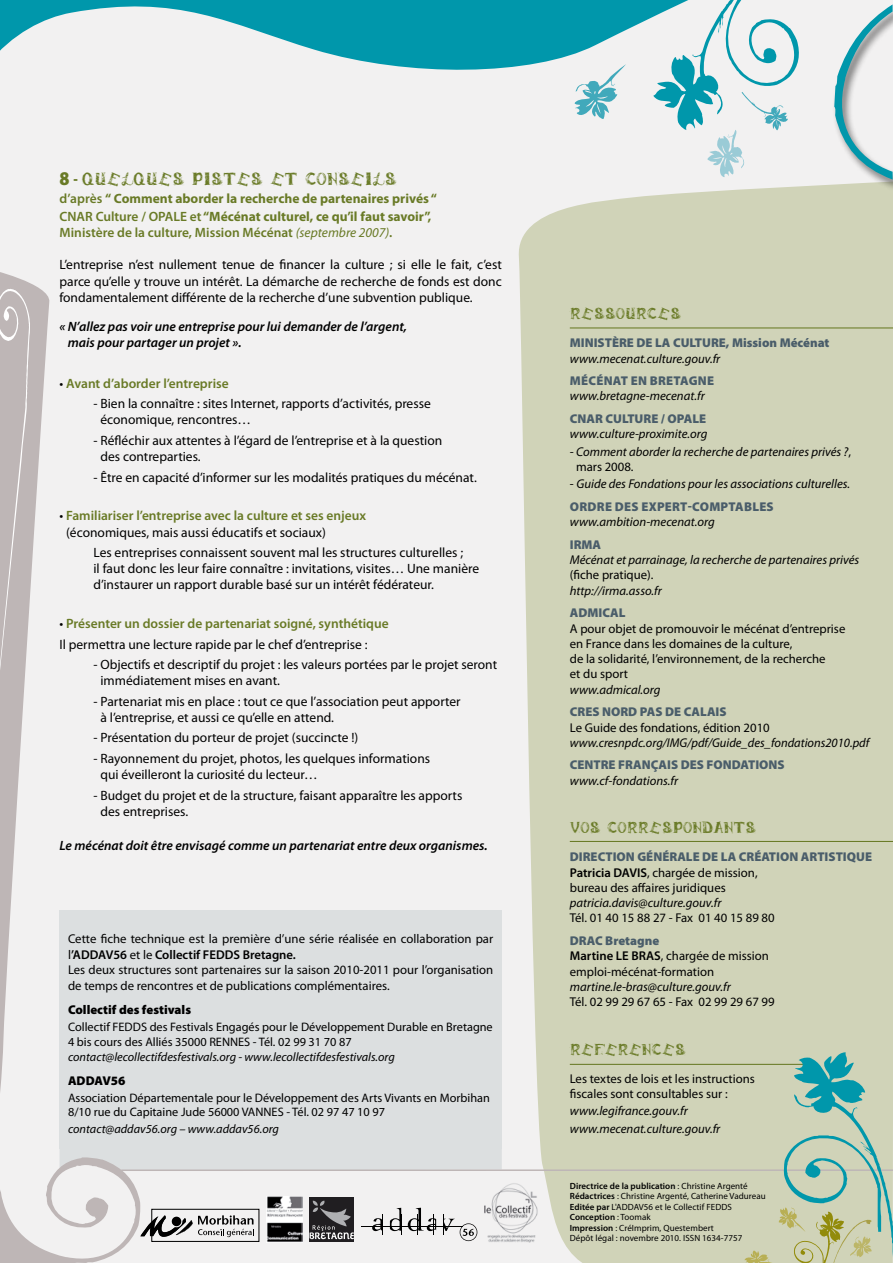
<style>
.page{position:relative;width:893px;height:1263px;background:#f2f1f1}
.page>*{position:absolute;margin:0;border:0;box-sizing:border-box;transform-origin:0 0}
.t1{font:15px "Kira Lynn";color:#697a26;scale:.9 1}
.t2{font:13.5px/16.2px "Myriad Pro";color:#000}
.t3{font:600 13.5px/16.2px "Myriad Pro";color:#697a26}
.t4{font:italic 600 13.5px/16.2px "Myriad Pro";color:#000}
.t5{font:700 13.5px/18px "Myriad Pro";color:#697a26}
.t6{font:13.5px "Kira Lynn";color:#697a26;scale:.9 1}
.t7{font:12.75px/15.3px "Myriad Pro";color:#000}
.t8{font:italic 12.75px/15.3px "Myriad Pro";color:#000}
.t9{font:900 12.75px "Myriad Pro";color:#4a5d6a}
.t10{font:900 12.75px "Myriad Pro";color:#000}
.t11{font:12.3px/14.7px "Myriad Pro";color:#000}
.t12{font:italic 12.3px "Myriad Pro";color:#000}
.t13{font:9px/10.5px "Myriad Pro";letter-spacing:.005em;color:#000}
.s1{font-family:"Myriad Pro";font-weight:900;font-size:19.5px}
.s2{font-family:"Myriad Pro";font-weight:900}
.s3{font-weight:600}
.s4{font-weight:400;font-style:italic}
.s5{font-weight:400;color:#000}
.s6{font-weight:600;color:#697a26}
.s7{font-style:normal}
.s8{font-weight:900;font-style:normal;color:#4a5d6a}
.s9{font-weight:900;color:#4a5d6a}
</style>
<div class="page">
<div style="left:518px;top:184px;width:375px;height:1079px;background:#d0d3b8"></div>
<svg style="left:0;top:272px;width:50px;height:820px"></svg>
<svg style="left:0;top:288px;width:30px;height:507px;background:#c4bcbc"></svg>
<div style="left:831px;top:3px;width:62px;height:196px;background:#000;opacity:.5"></div>
<svg style="left:833px;top:4px;width:60px;height:176px"></svg>
<svg style="left:0;top:0;width:653px;height:70px;fill:#0097ab"></svg>
<hr style="left:570px;top:841px;width:323px;height:1px;background:#697a26">
<hr style="left:570px;top:1064px;width:236px;height:1px;background:#697a26">
<hr style="left:570px;top:327px;width:323px;height:1px;background:#697a26">
<hr style="left:121px;top:1169px;width:772px;height:2px;background:#beb6b6">
<img style="left:502px;top:1183px;width:39px;height:60px">
<svg style="left:0;top:1147px;width:502px;height:116px"></svg>
<svg style="left:745px;top:1052px;width:148px;height:211px;background:#b4c9b0"></svg>
<div style="left:60px;top:910px;width:442px;height:239px;background:#dcdfe0"></div>
<svg style="left:574px;top:64px;width:52px;height:55px"></svg>
<svg style="left:653px;top:0;width:146px;height:177px"></svg>
<p class="t1" style="left:60px;top:171px;width:161px"><span class="s1">8</span> <span class="s2">-</span> QUELQUES PIST</p>
<p class="t1" style="left:236px;top:171px;width:90px">ES ET CONS</p>
<p class="t1" style="left:350px;top:171px;width:29px">EILS</p>
<p class="t5" style="left:60px;top:189px;width:379px"><span class="s3">d’après</span> “ Comment aborder la recherche de partenaires privés “<br><span class="s3">CNAR Culture / OPALE et</span> “Mécénat culturel, ce qu’il faut savoir”,</p>
<p class="t3" style="left:60px;top:224px;width:334px">Ministère de la culture, Mission Mécénat <span class="s4">(septembre 2007)</span>.</p>
<p class="t2" style="left:59px;top:256px;width:444px;text-align:justify">L’entreprise n’est nullement tenue de financer la culture ; si elle le fait, c’est parce qu’elle y trouve un intérêt. La démarche de recherche de fonds est donc fondamentalement différente de la recherche d’une subvention publique.</p>
<p class="t4" style="left:68px;top:318px;width:341px;text-indent:-8px">« N’allez pas voir une entreprise pour lui demander de l’argent, mais pour partager un projet ».</p>
<p class="t3" style="left:59px;top:375px;width:171px"><span class="s5">•</span> Avant d’aborder l’entreprise</p>
<p class="t2" style="left:100px;top:395px;width:332px;text-indent:-7px">- Bien la connaître : sites Internet, rapports d’activités, presse économique, rencontres…</p>
<p class="t2" style="left:100px;top:432px;width:343px;text-indent:-7px">- Réfléchir aux attentes à l’égard de l’entreprise et à la question des contreparties.</p>
<p class="t2" style="left:93px;top:469px;width:385px">- Être en capacité d’informer sur les modalités pratiques du mécénat.</p>
<p class="t3" style="left:66px;top:507px;width:302px;text-indent:-7px"><span class="s5">•</span> Familiariser l’entreprise avec la culture et ses enjeux <span class="s5">(économiques, mais aussi éducatifs et sociaux)</span></p>
<p class="t2" style="left:93px;top:544px;width:387px">Les entreprises connaissent souvent mal les structures culturelles ;<br>il faut donc les leur faire connaître : invitations, visites… Une manière d’instaurer un rapport durable basé sur un intérêt fédérateur.</p>
<p class="t2" style="left:59px;top:613px;width:331px;line-height:20.4px">• <span class="s6">Présenter un dossier de partenariat soigné, synthétique<br></span>Il permettra une lecture rapide par le chef d’entreprise :</p>
<p class="t2" style="left:100px;top:656px;width:398px;text-indent:-7px">- Objectifs et descriptif du projet : les valeurs portées par le projet seront immédiatement mises en avant.</p>
<p class="t2" style="left:100px;top:693px;width:362px;text-indent:-7px">- Partenariat mis en place : tout ce que l’association peut apporter à l’entreprise, et aussi ce qu’elle en attend.</p>
<p class="t2" style="left:93px;top:729px;width:266px">- Présentation du porteur de projet (succincte !)</p>
<p class="t2" style="left:100px;top:750px;width:331px;text-indent:-7px">- Rayonnement du projet, photos, les quelques informations qui éveilleront la curiosité du lecteur…</p>
<p class="t2" style="left:100px;top:787px;width:363px;text-indent:-7px">- Budget du projet et de la structure, faisant apparaître les apports des entreprises.</p>
<p class="t4" style="left:59px;top:837px;width:430px">Le mécénat doit être envisagé comme un partenariat entre deux organismes.</p>
<p class="t7" style="left:68px;top:931px;width:427px">Cette fiche technique est la première d’une série réalisée en collaboration par l<span class="s3">’ADDAV56</span> et le <span class="s3">Collectif FEDDS Bretagne.<br></span>Les deux structures sont partenaires sur la saison 2010-2011 pour l’organisation de temps de rencontres et de publications complémentaires.</p>
<p class="t10" style="left:68px;top:1001px;width:125px">Collectif des festivals</p>
<p class="t11" style="left:68px;top:1019px;width:426px">Collectif FEDDS des Festivals Engagés pour le Développement Durable en Bretagne<br>4 bis cours des Alliés 35000 RENNES - Tél. 02 99 31 70 87</p>
<p class="t12" style="left:68px;top:1049px;width:328px">contact@lecollectifdesfestivals.org - www.lecollectifdesfestivals.org</p>
<p class="t10" style="left:68px;top:1072px;width:59px">ADDAV56</p>
<p class="t11" style="left:68px;top:1090px;width:423px">Association Départementale pour le Développement des Arts Vivants en Morbihan<br>8/10 rue du Capitaine Jude 56000 VANNES - Tél. 02 97 47 10 97</p>
<p class="t12" style="left:68px;top:1121px;width:212px">contact@addav56.org – www.addav56.org</p>
<p class="t6" style="left:570px;top:307px;width:39px">RESSO</p>
<p class="t6" style="left:625px;top:307px;width:59px">URCES</p>
<p class="t9" style="left:570px;top:334px;width:19px">MINIST</p>
<p class="t9" style="left:612px;top:334px;width:92px">ÈRE DE LA CULTURE</p>
<p class="t9" style="left:726px;top:334px;width:105px">, Mission Mécénat</p>
<p class="t8" style="left:570px;top:350px;width:152px">www.mecenat.culture.gouv.fr</p>
<p class="t9" style="left:570px;top:372px;width:89px">MéCéNAT EN BRET</p>
<p class="t9" style="left:680px;top:372px;width:18px">AGNE</p>
<p class="t8" style="left:570px;top:388px;width:136px">www.bretagne-mecenat.fr</p>
<p class="t9" style="left:570px;top:410px;width:67px">CNARCU LTURE</p>
<p class="t9" style="left:661px;top:410px;width:46px">/ OPALE</p>
<p class="t8" style="left:570px;top:426px;width:139px">www.culture-proximite.org</p>
<p class="t8" style="left:576px;top:443px;width:277px;text-indent:-6px">- Comment aborder la recherche de partenaires privés ?<span class="s7">, mars 2008.</span></p>
<p class="t8" style="left:570px;top:473px;width:282px;line-height:22.5px"><span class="s7">-</span> Guide des Fondations pour les associations culturelles.<br><span class="s8">Ordre des expert-comptables</span></p>
<p class="t8" style="left:570px;top:514px;width:147px">www.ambition-mecenat.org</p>
<p class="t9" style="left:570px;top:536px;width:33px">IRMA</p>
<p class="t8" style="left:570px;top:552px;width:291px">Mécénat et parrainage, la recherche de partenaires privés</p>
<p class="t7" style="left:570px;top:567px;width:85px">(fiche pratique).</p>
<p class="t8" style="left:570px;top:582px;width:94px">http://irma.asso.fr</p>
<p class="t9" style="left:570px;top:604px;width:57px">ADMICAL</p>
<p class="t7" style="left:570px;top:620px;width:277px">A pour objet de promouvoir le mécénat d’entreprise en France dans les domaines de la culture,<br>de la solidarité, l’environnement, de la recherche<br>et du sport</p>
<p class="t8" style="left:570px;top:681px;width:92px">www.admical.org</p>
<p class="t9" style="left:570px;top:703px;width:9px">CRES</p>
<p class="t9" style="left:602px;top:703px;width:10px">NOR</p>
<p class="t9" style="left:628px;top:703px;width:94px">D PAS DE CALAIS</p>
<p class="t7" style="left:570px;top:719px;width:201px">Le Guide des fondations, édition 2010</p>
<p class="t8" style="left:570px;top:735px;width:301px">www.cresnpdc.org/IMG/pdf/Guide_des_fondations2010.pdf</p>
<p class="t9" style="left:570px;top:756px;width:9px">CENTRE</p>
<p class="t9" style="left:618px;top:756px;width:139px">FRANÇAIS DES FON DATIONS</p>
<p class="t8" style="left:570px;top:772px;width:110px">www.cf-fondations.fr</p>
<p class="t6" style="left:570px;top:821px;width:66px">VOS CORR</p>
<p class="t6" style="left:649px;top:821px;width:28px">ESPON</p>
<p class="t6" style="left:702px;top:821px;width:26px">DANTS</p>
<p class="t9" style="left:570px;top:848px;width:17px">DIRECTION</p>
<p class="t9" style="left:637px;top:848px;width:9px">GÉNÉR</p>
<p class="t9" style="left:677px;top:848px;width:100px">ALE DE LA CRÉATION</p>
<p class="t9" style="left:801px;top:848px;width:17px">ARTISTIQUE</p>
<p class="t7" style="left:570px;top:864px;width:189px"><span class="s3">Patricia DAVIS</span>, chargée de mission, bureau des affaires juridiques</p>
<p class="t8" style="left:570px;top:895px;width:153px">patricia.davis@culture.gouv.fr</p>
<p class="t7" style="left:570px;top:910px;width:206px">Tél. 01 40 15 88 27 - Fax 01 40 15 89 80</p>
<p class="t7" style="left:570px;top:933px;width:201px"><span class="s9">DRAC Bretagne<br></span><span class="s3">Martine LE BRAS</span>, chargée de mission emploi-mécénat-formation</p>
<p class="t8" style="left:570px;top:979px;width:162px">martine.le-bras@culture.gouv.fr</p>
<p class="t7" style="left:570px;top:994px;width:206px">Tél. 02 99 29 67 65 - Fax 02 99 29 67 99</p>
<p class="t6" style="left:570px;top:1042px;width:125px">REFERENCES</p>
<p class="t7" style="left:570px;top:1070px;width:187px">Les textes de lois et les instructions fiscales sont consultables sur :</p>
<p class="t8" style="left:570px;top:1102px;width:152px;line-height:17.4px">www.legifrance.gouv.fr www.mecenat.culture.gouv.fr</p>
<p class="t13" style="left:570px;top:1180px;width:197px"><span class="s3">Directrice de la publication</span> : Christine Argenté <span class="s3">Rédactrices</span> : Christine Argenté, Catherine Vadureau <span class="s3">Editée par</span> L'ADDAV56 et le Collectif FEDDS <span class="s3">Conception</span> : Toomak<br><span class="s3">Impression</span> : CréImprim, Questembert<br>Dépôt légal : novembre 2010. ISSN 1634-7757</p>
</div>
